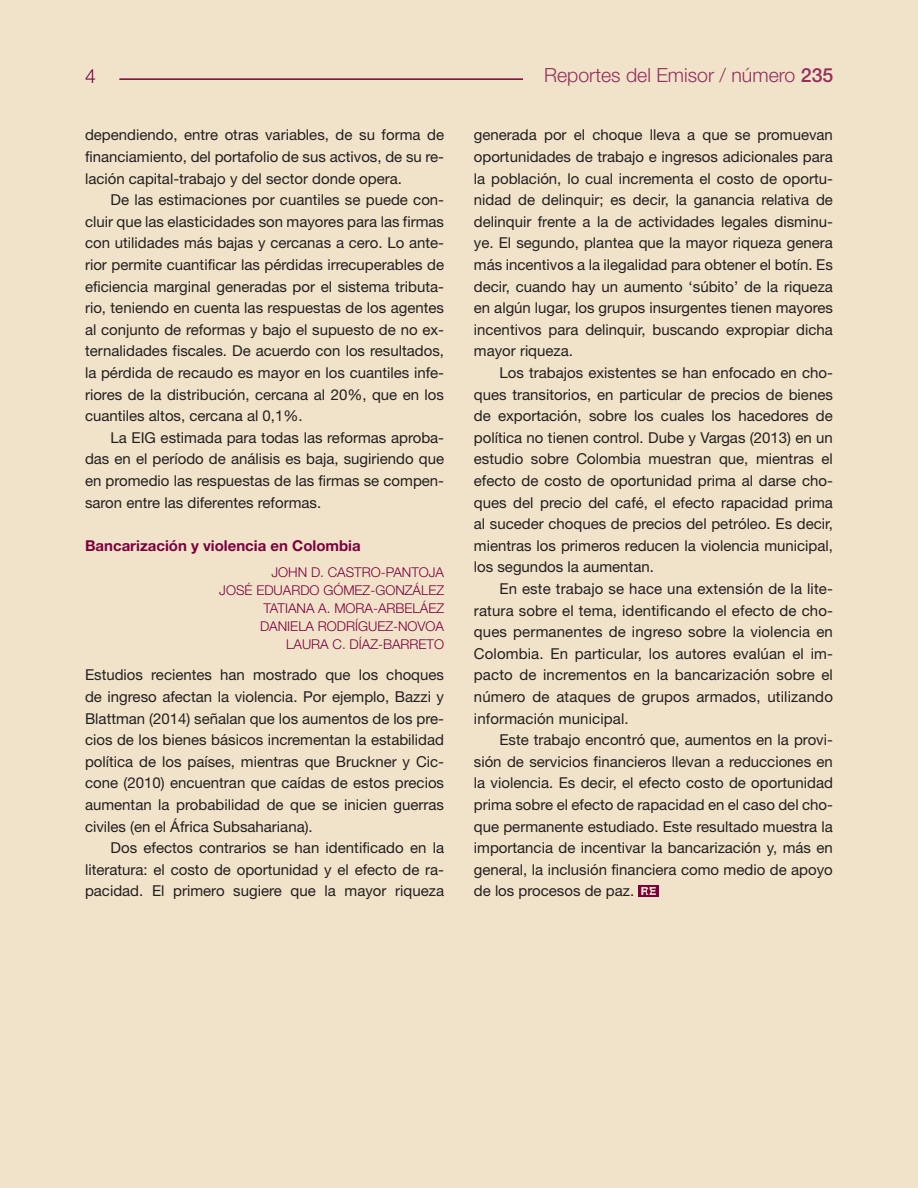
<style>
.page{position:relative;width:918px;height:1188px;background:#f1e3c9}
.page>*{position:absolute;margin:0;border:0;box-sizing:border-box;transform-origin:0 0}
.t1{font:300 19.5px "Helvetica Neue";color:#932f5c}
.t2{font:300 19.5px "Helvetica Neue";color:#7c0040}
.Cuerpo_de_texto{font:15px/21.6px "Helvetica Neue";color:#231f20;text-align:justify}
.Título_1{font:700 15px "Helvetica Neue";color:#7c0040}
.Nombre_de_autores{font:300 13.5px "Helvetica Neue";color:#7c0040}
.s1{font-weight:500}
</style>
<div class="page">
<hr style="left:119px;top:78px;width:404px;height:2px;background:#7c0040">
<div style="left:638px;top:885px;width:20px;height:11px;background:#7c0040"></div>
<svg style="left:641px;top:887px;width:15px;height:8px"></svg>
<h1 class="t2" style="left:85px;top:64px;width:12px">4</h1>
<h1 class="t1" style="left:544px;top:63px;width:291px">Reportes del Emisor / número <span class="s1">235</span></h1>
<p class="Cuerpo_de_texto" style="left:85px;top:124px;width:361px">dependiendo, entre otras variables, de su forma de financiamiento, del portafolio de sus activos, de su re&shy;lación capital-trabajo y del sector donde opera.</p>
<p class="Cuerpo_de_texto" style="left:85px;top:189px;width:361px;text-indent:26px">De las estimaciones por cuantiles se puede con&shy;cluir que las elasticidades son mayores para las firmas con utilidades más bajas y cercanas a cero. Lo ante&shy;rior permite cuantificar las pérdidas irrecuperables de eficiencia marginal generadas por el sistema tributa&shy;rio, teniendo en cuenta las respuestas de los agentes al conjunto de reformas y bajo el supuesto de no ex&shy;ternalidades fiscales. De acuerdo con los resultados, la pérdida de recaudo es mayor en los cuantiles infe&shy;riores de la distribución, cercana al 20%, que en los cuantiles altos, cercana al 0,1%.</p>
<p class="Cuerpo_de_texto" style="left:85px;top:426px;width:361px;text-indent:26px">La EIG estimada para todas las reformas aproba&shy;das en el período de análisis es baja, sugiriendo que en promedio las respuestas de las firmas se compen&shy;saron entre las diferentes reformas.</p>
<p class="Título_1" style="left:85px;top:536px;width:277px">Bancarización y violencia en Colombia</p>
<p class="Nombre_de_autores" style="left:272px;top:564px;width:174px">JOHN D. CASTRO-PANTOJA</p>
<p class="Nombre_de_autores" style="left:219px;top:582px;width:226px">JOSÉ EDUARDO GÓMEZ-GONZÁLEZ</p>
<p class="Nombre_de_autores" style="left:263px;top:600px;width:182px">TATIANA A. MORA-ARBELÁEZ</p>
<p class="Nombre_de_autores" style="left:260px;top:618px;width:186px">DANIELA RODRÍGUEZ-NOVOA</p>
<p class="Nombre_de_autores" style="left:286px;top:636px;width:159px">LAURA C. DÍAZ-BARRETO</p>
<p class="Cuerpo_de_texto" style="left:85px;top:664px;width:361px">Estudios recientes han mostrado que los choques de ingreso afectan la violencia. Por ejemplo, Bazzi y Blattman (2014) señalan que los aumentos de los pre&shy;cios de los bienes básicos incrementan la estabilidad política de los países, mientras que Bruckner y Cic&shy;cone (2010) encuentran que caídas de estos precios aumentan la probabilidad de que se inicien guerras civiles (en el África Subsahariana).</p>
<p class="Cuerpo_de_texto" style="left:85px;top:837px;width:361px;text-indent:26px">Dos efectos contrarios se han identificado en la literatura: el costo de oportunidad y el efecto de ra&shy;pacidad. El primero sugiere que la mayor riqueza</p>
<p class="Cuerpo_de_texto" style="left:474px;top:124px;width:361px">generada por el choque lleva a que se promuevan oportunidades de trabajo e ingresos adicionales para la población, lo cual incrementa el costo de oportu&shy;nidad de delinquir; es decir, la ganancia relativa de delinquir frente a la de actividades legales disminu&shy;ye. El segundo, plantea que la mayor riqueza genera más incentivos a la ilegalidad para obtener el botín. Es decir, cuando hay un aumento ‘súbito’ de la riqueza en algún lugar, los grupos insurgentes tienen mayores incentivos para delinquir, buscando expropiar dicha mayor riqueza.</p>
<p class="Cuerpo_de_texto" style="left:474px;top:362px;width:361px;text-indent:26px">Los trabajos existentes se han enfocado en cho&shy;ques transitorios, en particular de precios de bienes de exportación, sobre los cuales los hacedores de política no tienen control. Dube y Vargas (2013) en un estudio sobre Colombia muestran que, mientras el efecto de costo de oportunidad prima al darse cho&shy;ques del precio del café, el efecto rapacidad prima al suceder choques de precios del petróleo. Es decir, mientras los primeros reducen la violencia municipal, los segundos la aumentan.</p>
<p class="Cuerpo_de_texto" style="left:474px;top:578px;width:361px;text-indent:26px">En este trabajo se hace una extensión de la lite&shy;ratura sobre el tema, identificando el efecto de cho&shy;ques permanentes de ingreso sobre la violencia en Colombia. En particular, los autores evalúan el im&shy;pacto de incrementos en la bancarización sobre el número de ataques de grupos armados, utilizando información municipal.</p>
<p class="Cuerpo_de_texto" style="left:474px;top:729px;width:361px;text-indent:26px">Este trabajo encontró que, aumentos en la provi&shy;sión de servicios financieros llevan a reducciones en la violencia. Es decir, el efecto costo de oportunidad prima sobre el efecto de rapacidad en el caso del cho&shy;que permanente estudiado. Este resultado muestra la importancia de incentivar la bancarización y, más en general, la inclusión financiera como medio de apoyo de los procesos de paz.</p>
</div>
